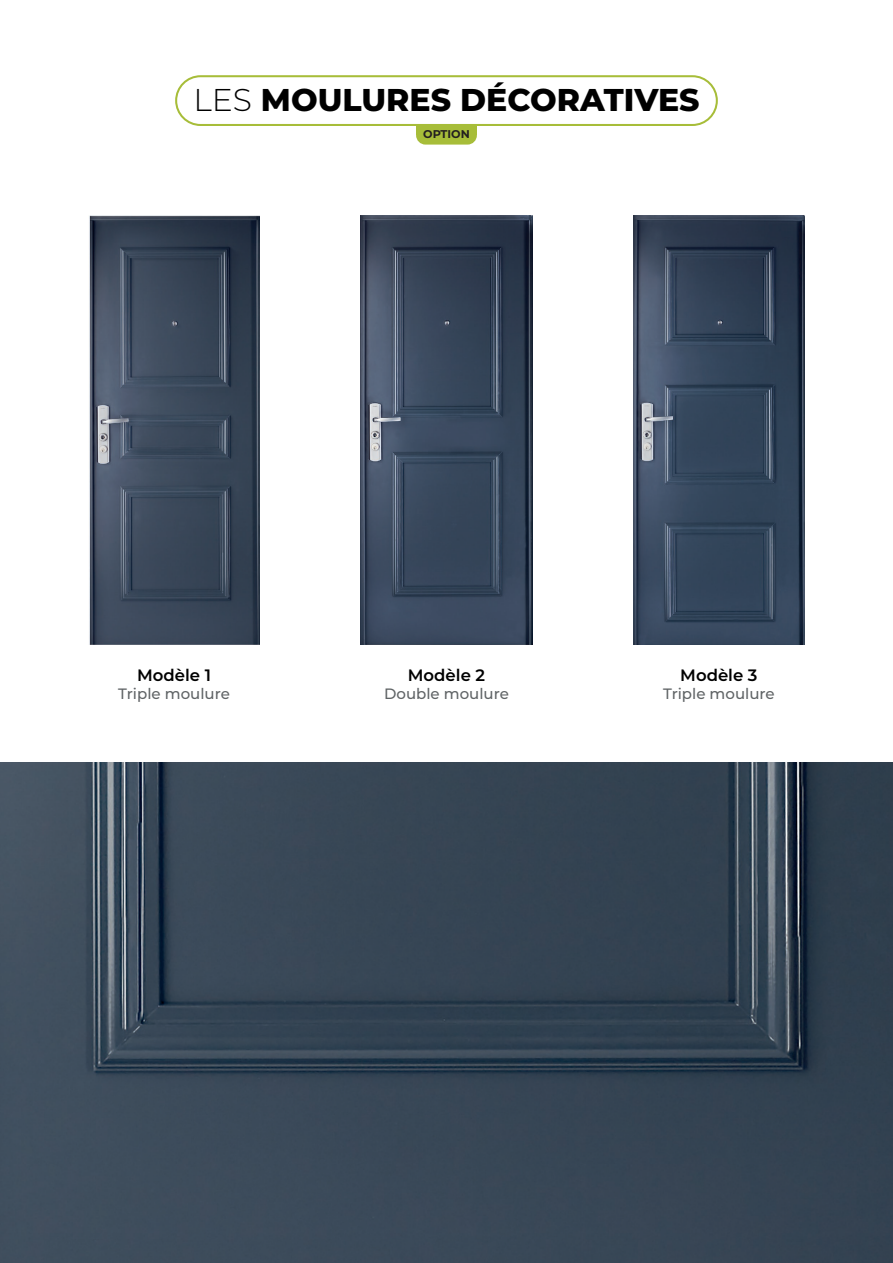
<style>
.page{position:relative;width:893px;height:1263px;background:#fff}
.page>*{position:absolute;margin:0;border:0;box-sizing:border-box;transform-origin:0 0}
.t1{font:800 31.5px "Montserrat";color:#000}
.t2{font:600 16.5px "Montserrat";color:#000}
.t3{font:500 15px "Montserrat";color:#606466}
.t4{font:700 11.25px "Montserrat";color:#231f20}
.s1{font-weight:300}
</style>
<div class="page">
<div style="left:175px;top:75px;width:543px;height:51px;border:2px solid #a7bd39;border-radius:24px"></div>
<div style="left:416px;top:126px;width:61px;height:19px;background:#a7bd39;border-radius:9px"></div>
<div style="left:416px;top:124px;width:61px;height:11px;background:#a7bd39"></div>
<img style="left:0;top:762px;width:893px;height:501px">
<img style="left:361px;top:216px;width:171px;height:429px">
<img style="left:89px;top:216px;width:171px;height:429px">
<img style="left:633px;top:216px;width:172px;height:429px">
<p class="t1" style="left:193px;top:77px;width:508px"><span class="s1">LES</span> MOULURES DÉCORATIVES</p>
<p class="t4" style="left:423px;top:126px;width:48px">OPTION</p>
<p class="t2" style="left:137px;top:663px;width:75px">Modèle 1</p>
<p class="t3" style="left:118px;top:683px;width:113px">Triple moulure</p>
<p class="t2" style="left:408px;top:663px;width:79px">Modèle 2</p>
<p class="t3" style="left:384px;top:683px;width:126px">Double moulure</p>
<p class="t2" style="left:680px;top:663px;width:79px">Modèle 3</p>
<p class="t3" style="left:663px;top:683px;width:113px">Triple moulure</p>
</div>
